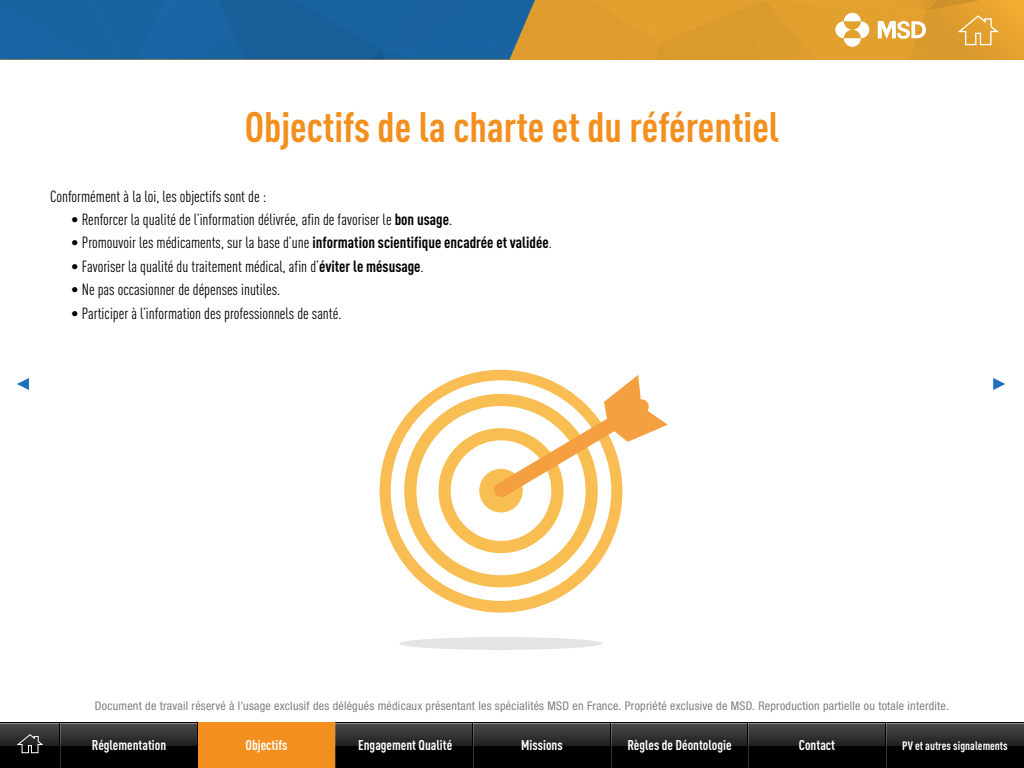
<style>
.page{position:relative;width:1024px;height:768px;background:#fff}
.page>*{position:absolute;margin:0;border:0;box-sizing:border-box;transform-origin:0 0}
.t1{font:700 condensed 42px "DINOT";color:#f38f1f}
.t2{font:condensed 16px "DINOT";color:#000}
.t3{font:700 condensed 14px "DINOT";color:#fff}
.t4{font:condensed 12px "Helvetica Neue LT Std";letter-spacing:.02em;color:#808080}
.t5{font:700 condensed 12px "DINOT";color:#fff}
.s1{font-weight:700}
</style>
<div class="page">
<div style="left:0;top:722px;width:1024px;height:46px;background:#000"></div>
<hr style="left:0;top:723px;width:1024px;height:1px;background:#f2f2f2">
<svg style="left:0;top:724px;width:1024px;height:21px;background:#343434"></svg>
<hr style="left:59px;top:723px;width:1px;height:45px;background:#000">
<hr style="left:60px;top:723px;width:1px;height:45px;background:#fff">
<hr style="left:885px;top:722px;width:1px;height:46px;background:#000">
<hr style="left:886px;top:722px;width:1px;height:46px;background:#fff">
<svg style="left:16px;top:734px;width:28px;height:19px"></svg>
<hr style="left:747px;top:722px;width:1px;height:46px;background:#000">
<hr style="left:748px;top:722px;width:1px;height:46px;background:#fff">
<hr style="left:610px;top:722px;width:1px;height:46px;background:#000">
<hr style="left:611px;top:722px;width:1px;height:46px;background:#fff">
<hr style="left:472px;top:722px;width:1px;height:46px;background:#000">
<hr style="left:473px;top:722px;width:1px;height:46px;background:#fff">
<hr style="left:335px;top:722px;width:1px;height:46px;background:#fff">
<hr style="left:197px;top:722px;width:1px;height:46px;background:#000">
<svg style="left:380px;top:370px;width:226px;height:243px"></svg>
<div style="left:399px;top:637px;width:204px;height:13px;background:#e4e4e4;border-radius:50%"></div>
<div style="left:391px;top:380px;width:220px;height:221px;background:#fff;border-radius:50%"></div>
<svg style="left:404px;top:394px;width:194px;height:193px"></svg>
<svg style="left:438px;top:375px;width:230px;height:178px"></svg>
<svg style="left:17px;top:378px;width:12px;height:12px"></svg>
<svg style="left:993px;top:378px;width:12px;height:12px"></svg>
<svg style="left:0;top:0;width:1024px;height:60px;background:#7b816b"></svg>
<div style="left:198px;top:722px;width:137px;height:46px;background:#f38f1f"></div>
<h1 class="t1" style="left:245px;top:102px;width:536px">Objectifs de la charte et du référentiel</h1>
<p class="t2" style="left:50px;top:187px;width:218px">Conformément à la loi, les objectifs sont de :</p>
<p class="t2" style="left:71px;top:210px;width:382px">• Renforcer la qualité de l’information délivrée, afin de favoriser le <span class="s1">bon usage</span>.</p>
<p class="t2" style="left:71px;top:234px;width:482px">• Promouvoir les médicaments, sur la base d’une <span class="s1">information scientifique encadrée et validée</span>.</p>
<p class="t2" style="left:71px;top:257px;width:354px">• Favoriser la qualité du traitement médical, afin d’<span class="s1">éviter le mésusage</span>.</p>
<p class="t2" style="left:71px;top:280px;width:211px">• Ne pas occasionner de dépenses inutiles.</p>
<p class="t2" style="left:71px;top:304px;width:272px">• Participer à l’information des professionnels de santé.</p>
<p class="t4" style="left:95px;top:699px;width:856px">Document de travail réservé à l’usage exclusif des délégués médicaux présentant les spécialités MSD en France. Propriété exclusive de MSD. Reproduction partielle ou totale interdite.</p>
<p class="t3" style="left:92px;top:737px;width:76px">Réglementation</p>
<p class="t3" style="left:246px;top:737px;width:43px">Objectifs</p>
<p class="t3" style="left:358px;top:737px;width:95px">Engagement Qualité</p>
<p class="t3" style="left:521px;top:737px;width:43px">Missions</p>
<p class="t3" style="left:627px;top:737px;width:106px">Règles de Déontologie</p>
<p class="t3" style="left:799px;top:737px;width:38px">Contact</p>
<p class="t5" style="left:902px;top:738px;width:107px">PV et autres signalements</p>
</div>
